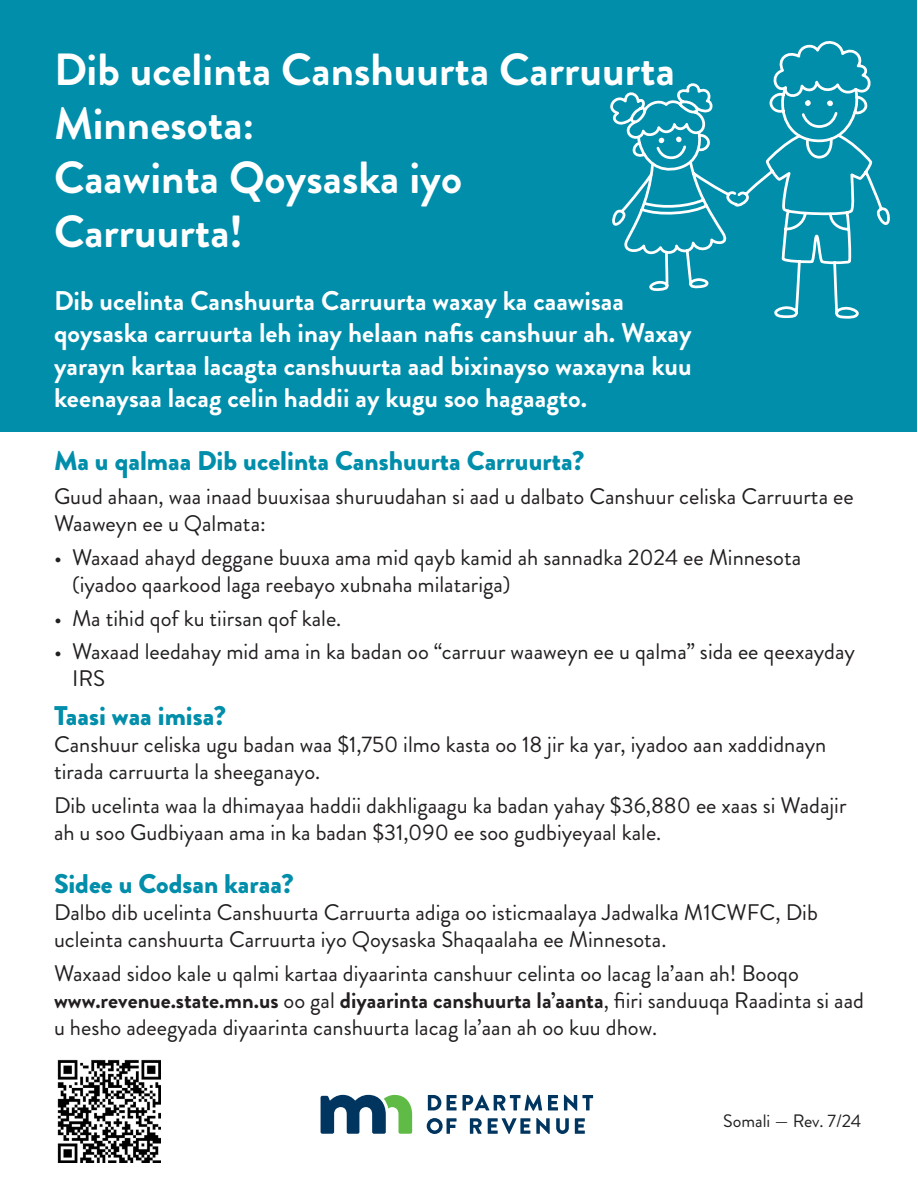
<style>
.page{position:relative;width:918px;height:1188px;background:#fff}
.page>*{position:absolute;margin:0;border:0;box-sizing:border-box;transform-origin:0 0}
.t1{font:700 45px/54px "Brandon Grotesque";color:#fff}
.t2{font:700 27px/32.4px "Brandon Grotesque";color:#fff}
.t3{font:900 27px "Brandon Grotesque";color:#008eaa}
.t4{font:22.5px/27px "Brandon Grotesque";color:#231f20}
.t5{font:18px "Brandon Grotesque";color:#231f20}
.s1{font-weight:700}
</style>
<div class="page">
<div style="left:1px;top:1px;width:916px;height:431px;background:#008eaa"></div>
<svg style="left:321px;top:1095px;width:91px;height:39px"></svg>
<svg style="left:428px;top:1095px;width:13px;height:15px"></svg>
<svg style="left:447px;top:1095px;width:10px;height:15px"></svg>
<svg style="left:463px;top:1095px;width:79px;height:16px"></svg>
<svg style="left:548px;top:1095px;width:10px;height:15px"></svg>
<svg style="left:564px;top:1095px;width:29px;height:16px"></svg>
<svg style="left:427px;top:1118px;width:30px;height:16px"></svg>
<svg style="left:470px;top:1118px;width:12px;height:16px"></svg>
<svg style="left:488px;top:1118px;width:42px;height:16px"></svg>
<svg style="left:536px;top:1118px;width:14px;height:16px"></svg>
<svg style="left:556px;top:1118px;width:13px;height:16px"></svg>
<svg style="left:575px;top:1118px;width:10px;height:16px"></svg>
<svg style="left:739px;top:41px;width:151px;height:278px"></svg>
<svg style="left:610px;top:83px;width:129px;height:208px"></svg>
<img style="left:57px;top:1059px;width:103px;height:103px">
<p class="t1" style="left:54px;top:44px;width:622px">Dib ucelinta Canshuurta Carruurta<br>Minnesota:</p>
<p class="t1" style="left:54px;top:152px;width:410px">Caawinta Qoysaska iyo</p>
<p class="t1" style="left:54px;top:206px;width:191px">Carruurta!</p>
<p class="t2" style="left:54px;top:285px;width:639px">Dib ucelinta Canshuurta Carruurta waxay ka caawisaa qoysaska carruurta leh inay helaan nafis canshuur ah. Waxay yarayn kartaa lacagta canshuurta aad bixinayso waxayna kuu keenaysaa lacag celin haddii ay kugu soo hagaagto.</p>
<p class="t3" style="left:54px;top:442px;width:532px">Ma u qalmaa Dib ucelinta Canshuurta Carruurta?</p>
<p class="t4" style="left:54px;top:483px;width:801px">Guud ahaan, waa inaad buuxisaa shuruudahan si aad u dalbato Canshuur celiska Carruurta ee<br>Waaweyn ee u Qalmata:</p>
<p class="t4" style="left:72px;top:544px;width:731px;text-indent:-18px">• Waxaad ahayd deggane buuxa ama mid qayb kamid ah sannadka 2024 ee Minnesota (iyadoo qaarkood laga reebayo xubnaha milatariga)</p>
<p class="t4" style="left:54px;top:605px;width:289px">• Ma tihid qof ku tiirsan qof kale.</p>
<p class="t4" style="left:72px;top:638px;width:785px;text-indent:-18px">• Waxaad leedahay mid ama in ka badan oo “carruur waaweyn ee u qalma” sida ee qeexayday<br>IRS</p>
<p class="t3" style="left:54px;top:697px;width:174px">Taasi waa imisa?</p>
<p class="t4" style="left:54px;top:732px;width:774px">Canshuur celiska ugu badan waa $1,750 ilmo kasta oo 18 jir ka yar, iyadoo aan xaddidnayn tirada carruurta la sheeganayo.</p>
<p class="t4" style="left:54px;top:792px;width:794px">Dib ucelinta waa la dhimayaa haddii dakhligaagu ka badan yahay $36,880 ee xaas si Wadajir ah u soo Gudbiyaan ama in ka badan $31,090 ee soo gudbiyeyaal kale.</p>
<p class="t3" style="left:54px;top:864px;width:241px">Sidee u Codsan karaa?</p>
<p class="t4" style="left:54px;top:899px;width:765px">Dalbo dib ucelinta Canshuurta Carruurta adiga oo isticmaalaya Jadwalka M1CWFC, Dib ucleinta canshuurta Carruurta iyo Qoysaska Shaqaalaha ee Minnesota.</p>
<p class="t4" style="left:54px;top:960px;width:812px">Waxaad sidoo kale u qalmi kartaa diyaarinta canshuur celinta oo lacag la’aan ah! Booqo <span class="s1">www.revenue.state.mn.us</span> oo gal <span class="s1">diyaarinta canshuurta la’aanta</span>, fiiri sanduuqa Raadinta si aad u hesho adeegyada diyaarinta canshuurta lacag la’aan ah oo kuu dhow.</p>
<p class="t5" style="left:723px;top:1108px;width:140px">Somali — Rev. 7/24</p>
</div>
